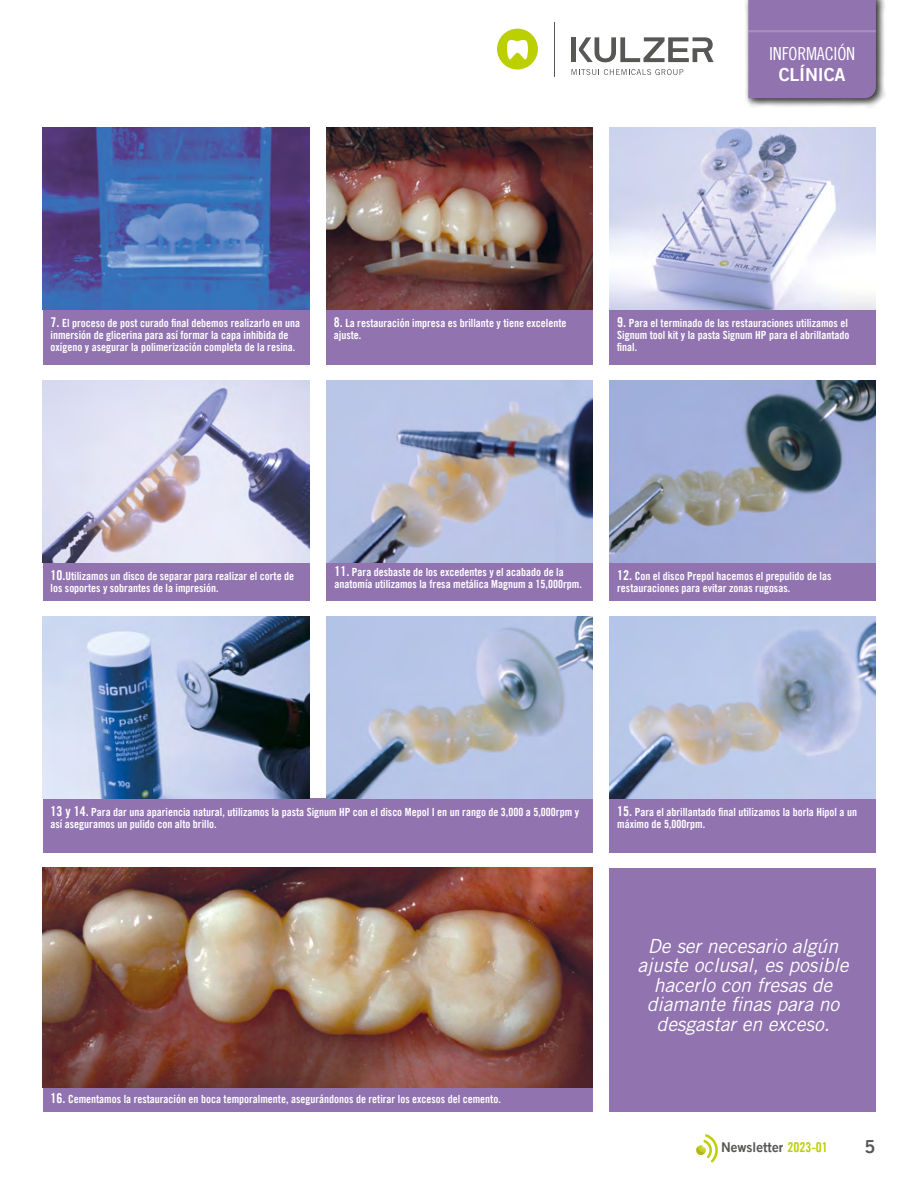
<style>
.page{position:relative;width:918px;height:1188px;background:#fff}
.page>*{position:absolute;margin:0;border:0;box-sizing:border-box;transform-origin:0 0}
.t1{font:italic 19.5px/19.5px "Trade Gothic LT Com";letter-spacing:-.005em;color:#fff;text-align:center}
.t2{font:18px "Trade Gothic LT Com Cn 18";letter-spacing:-.01em;color:#fff}
.t3{font:18px "Trade Gothic LT Com Bd 2";letter-spacing:-.01em;color:#fff}
.t4{font:18px "Trade Gothic LT Com Bd 2";color:#575756}
.t5{font:13.5px "Trade Gothic LT Com Bd 2";color:#575756}
.t6{font:11.25px/12px "Trade Gothic LT Com Bd Cn 20";color:#fff}
.s1{font-size:13.5px}
.s2{font-family:"Trade Gothic LT Com Bd Cn 20";color:#bccf00}
</style>
<div class="page">
<hr style="left:554px;top:22px;width:1px;height:55px;background:#575756">
<svg style="left:572px;top:69px;width:111px;height:6px"></svg>
<hr style="left:572px;top:37px;width:4px;height:25px;background:#575756">
<svg style="left:579px;top:37px;width:135px;height:25px"></svg>
<div style="left:497px;top:29px;width:41px;height:41px;background:#bccf00;border-radius:50%"></div>
<svg style="left:507px;top:40px;width:21px;height:20px"></svg>
<svg style="left:696px;top:1134px;width:22px;height:28px"></svg>
<div style="left:610px;top:868px;width:266px;height:243px;background:#9173b0"></div>
<div style="left:744px;top:0;width:142px;height:108px;background:#000;opacity:.55"></div>
<div style="left:748px;top:0;width:128px;height:98px;background:#9173b0"></div>
<hr style="left:748px;top:30px;width:128px;height:1px;background:#fff">
<hr style="left:748px;top:32px;width:128px;height:1px;background:#fff">
<div style="left:43px;top:310px;width:266px;height:54px;background:#9173b0"></div>
<div style="left:43px;top:562px;width:266px;height:39px;background:#9173b0"></div>
<div style="left:43px;top:799px;width:550px;height:54px;background:#9173b0"></div>
<div style="left:43px;top:1086px;width:549px;height:25px;background:#9173b0"></div>
<div style="left:326px;top:310px;width:267px;height:54px;background:#9173b0"></div>
<div style="left:326px;top:562px;width:267px;height:39px;background:#9173b0"></div>
<div style="left:610px;top:310px;width:266px;height:54px;background:#9173b0"></div>
<div style="left:610px;top:562px;width:266px;height:39px;background:#9173b0"></div>
<div style="left:610px;top:799px;width:266px;height:54px;background:#9173b0"></div>
<img style="left:326px;top:128px;width:267px;height:182px">
<img style="left:43px;top:868px;width:549px;height:219px">
<img style="left:43px;top:380px;width:266px;height:182px">
<img style="left:43px;top:128px;width:266px;height:182px">
<img style="left:610px;top:128px;width:266px;height:182px">
<img style="left:326px;top:380px;width:267px;height:182px">
<img style="left:610px;top:380px;width:266px;height:182px">
<img style="left:326px;top:616px;width:267px;height:183px">
<img style="left:610px;top:616px;width:266px;height:183px">
<img style="left:43px;top:616px;width:266px;height:183px">
<h2 class="t2" style="left:769px;top:43px;width:88px">INFORMACIÓN</h2>
<h2 class="t3" style="left:779px;top:64px;width:68px">CLÍNICA</h2>
<p class="t6" style="left:51px;top:317px;width:251px"><span class="s1">7.</span> El proceso de post curado final debemos realizarlo en una inmersión de glicerina para así formar la capa inhibida de oxígeno y asegurar la polimerización completa de la resina.</p>
<p class="t6" style="left:334px;top:317px;width:234px"><span class="s1">8.</span> La restauración impresa es brillante y tiene excelente ajuste.</p>
<p class="t6" style="left:617px;top:317px;width:234px"><span class="s1">9.</span> Para el terminado de las restauraciones utilizamos el<br>Signum tool kit y la pasta Signum HP para el abrillantado final.</p>
<p class="t6" style="left:51px;top:569px;width:245px"><span class="s1">10.</span>Utilizamos un disco de separar para realizar el corte de los soportes y sobrantes de la impresión.</p>
<p class="t6" style="left:335px;top:566px;width:249px"><span class="s1">11.</span> Para desbaste de los excedentes y el acabado de la anatomía utilizamos la fresa metálica Magnum a 15,000rpm.</p>
<p class="t6" style="left:617px;top:569px;width:216px"><span class="s1">12.</span> Con el disco Prepol hacemos el prepulido de las restauraciones para evitar zonas rugosas.</p>
<p class="t6" style="left:51px;top:806px;width:530px"><span class="s1">13 y 14.</span> Para dar una apariencia natural, utilizamos la pasta Signum HP con el disco Mepol I en un rango de 3,000 a 5,000rpm y así aseguramos un pulido con alto brillo.</p>
<p class="t6" style="left:617px;top:806px;width:241px"><span class="s1">15.</span> Para el abrillantado final utilizamos la borla Hipol a un máximo de 5,000rpm.</p>
<p class="t6" style="left:51px;top:1093px;width:452px"><span class="s1">16.</span> Cementamos la restauración en boca temporalmente, asegurándonos de retirar los excesos del cemento.</p>
<h1 class="t1" style="left:638px;top:936px;width:212px">De ser necesario algún ajuste oclusal, es posible hacerlo con fresas de diamante finas para no desgastar en exceso.</h1>
<p class="t5" style="left:721px;top:1139px;width:108px">Newsletter <span class="s2">2023-01</span></p>
<h2 class="t4" style="left:864px;top:1135px;width:12px">5</h2>
</div>
